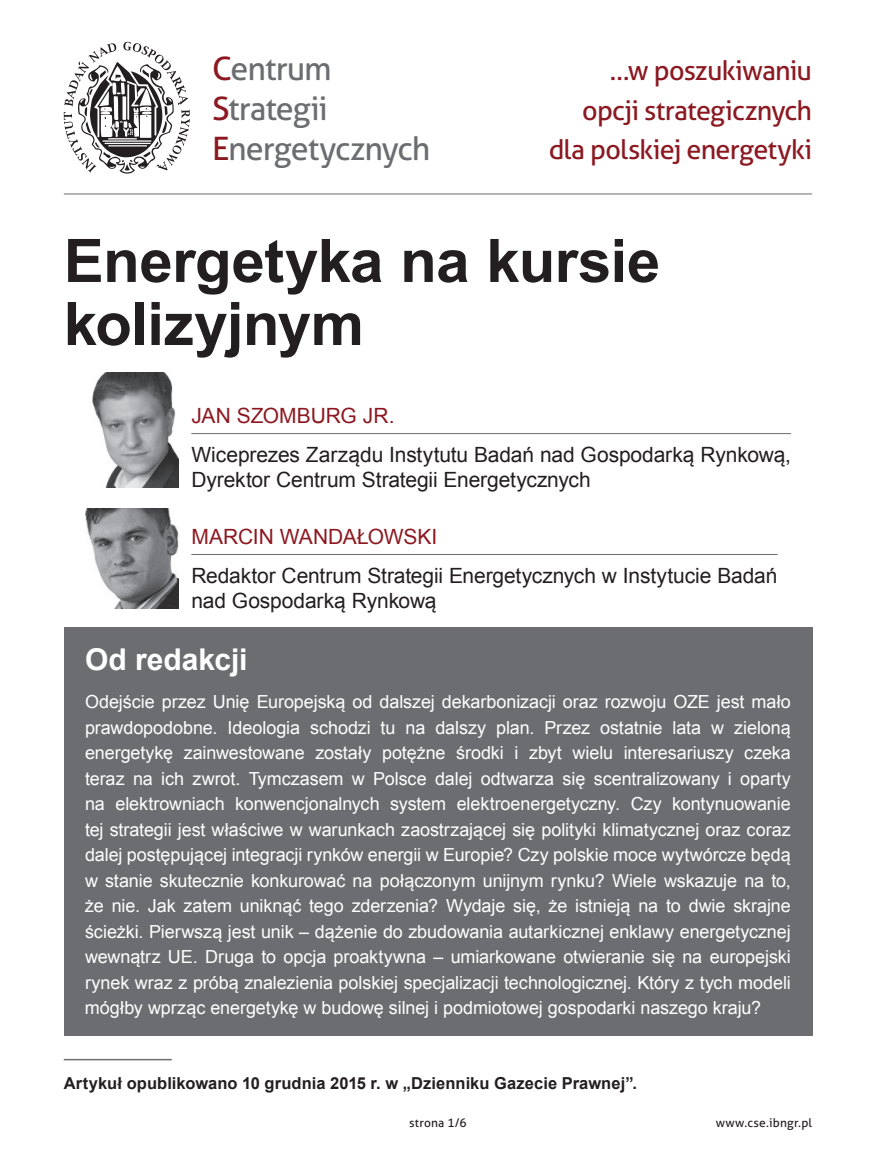
<style>
.page{position:relative;width:876px;height:1170px;background:#fff}
.page>*{position:absolute;margin:0;border:0;box-sizing:border-box;transform-origin:0 0}
.t1{font:700 60px/63px "Arial";letter-spacing:-.01em;color:#231f20}
.t2{font:32.25px/40px "Aller";letter-spacing:-.035em;color:#6c6d70}
.t3{font:700 30px "Arial";color:#fff}
.t4{font:27px/39.9px "Aller";letter-spacing:-.03em;color:#8c1921;text-align:right}
.t5{font:21px/25.5px "Arial";letter-spacing:-.005em;color:#231f20}
.t6{font:21px "Arial";color:#8c1921}
.t7{font:18px/25.5px "Arial";letter-spacing:-.005em;color:#fff;text-align:justify}
.t8{font:700 16.5px "Arial";letter-spacing:.005em;color:#231f20}
.t9{font:12px "Aller";letter-spacing:.015em;color:#231f20}
.s1{color:#8c1921}
</style>
<div class="page">
<svg style="left:64px;top:42px;width:126px;height:131px"></svg>
<hr style="left:64px;top:193px;width:748px;height:1px;background:#6c6d70">
<img style="left:92px;top:372px;width:87px;height:115px">
<hr style="left:191px;top:433px;width:600px;height:1px;background:#6c6d70">
<img style="left:85px;top:508px;width:94px;height:100px">
<hr style="left:191px;top:554px;width:587px;height:1px;background:#6c6d70">
<div style="left:64px;top:626px;width:748px;height:409px;background:#6c6d70"></div>
<hr style="left:64px;top:1058px;width:108px;height:2px;background:#6c6d70">
<h2 class="t2" style="left:212px;top:48px;width:220px"><span class="s1">C</span>entrum<br><span class="s1">S</span>trategii<br><span class="s1">E</span>nergetycznych</h2>
<h3 class="t4" style="left:549px;top:50px;width:265px">…w poszukiwaniu opcji strategicznych dla polskiej energetyki</h3>
<h1 class="t1" style="left:64px;top:231px;width:598px">Energetyka na kursie kolizyjnym<sup>1</sup></h1>
<p class="t6" style="left:191px;top:402px;width:205px">Jan Szomburg Jr.</p>
<p class="t5" style="left:191px;top:441px;width:601px">Wiceprezes Zarządu Instytutu Badań nad Gospodarką Rynkową,<br>Dyrektor Centrum Strategii Energetycznych</p>
<p class="t6" style="left:191px;top:523px;width:244px">Marci n Wandałows ki</p>
<p class="t5" style="left:191px;top:562px;width:588px">Redaktor Centrum Strategii Energetycznych w Instytucie Badań nad Gospodarką Rynkową</p>
<h3 class="t3" style="left:85px;top:639px;width:164px">Od redakcji</h3>
<p class="t7" style="left:85px;top:689px;width:707px">Odejście przez Unię Europejską od dalszej dekarbonizacji oraz rozwoju OZE jest mało prawdopodobne. Ideologia schodzi tu na dalszy plan. Przez ostatnie lata w zieloną energetykę zainwestowane zostały potężne środki i zbyt wielu interesariuszy czeka teraz na ich zwrot. Tymczasem w Polsce dalej odtwarza się scentralizowany i oparty na elektrowniach konwencjonalnych system elektroenergetyczny. Czy kontynuowanie tej strategii jest właściwe w warunkach zaostrzającej się polityki klimatycznej oraz coraz dalej postępującej integracji rynków energii w Europie? Czy polskie moce wytwórcze będą w stanie skutecznie konkurować na połączonym unijnym rynku? Wiele wskazuje na to, że nie. Jak zatem uniknąć tego zderzenia? Wydaje się, że istnieją na to dwie skrajne ścieżki. Pierwszą jest unik – dążenie do zbudowania autarkicznej enklawy energetycznej wewnątrz UE. Druga to opcja proaktywna – umiarkowane otwieranie się na europejski rynek wraz z próbą znalezienia polskiej specjalizacji technologicznej. Który z tych modeli mógłby wprząc energetykę w budowę silnej i podmiotowej gospodarki naszego kraju?</p>
<p class="t8" style="left:64px;top:1072px;width:575px">Artykuł opublikowano 10 grudnia 2015 r. w „Dzienniku Gazecie Prawnej”.</p>
<p class="t9" style="left:409px;top:1115px;width:59px">strona 1/6</p>
<p class="t9" style="left:716px;top:1115px;width:98px">www.cse.ibngr.pl</p>
</div>
